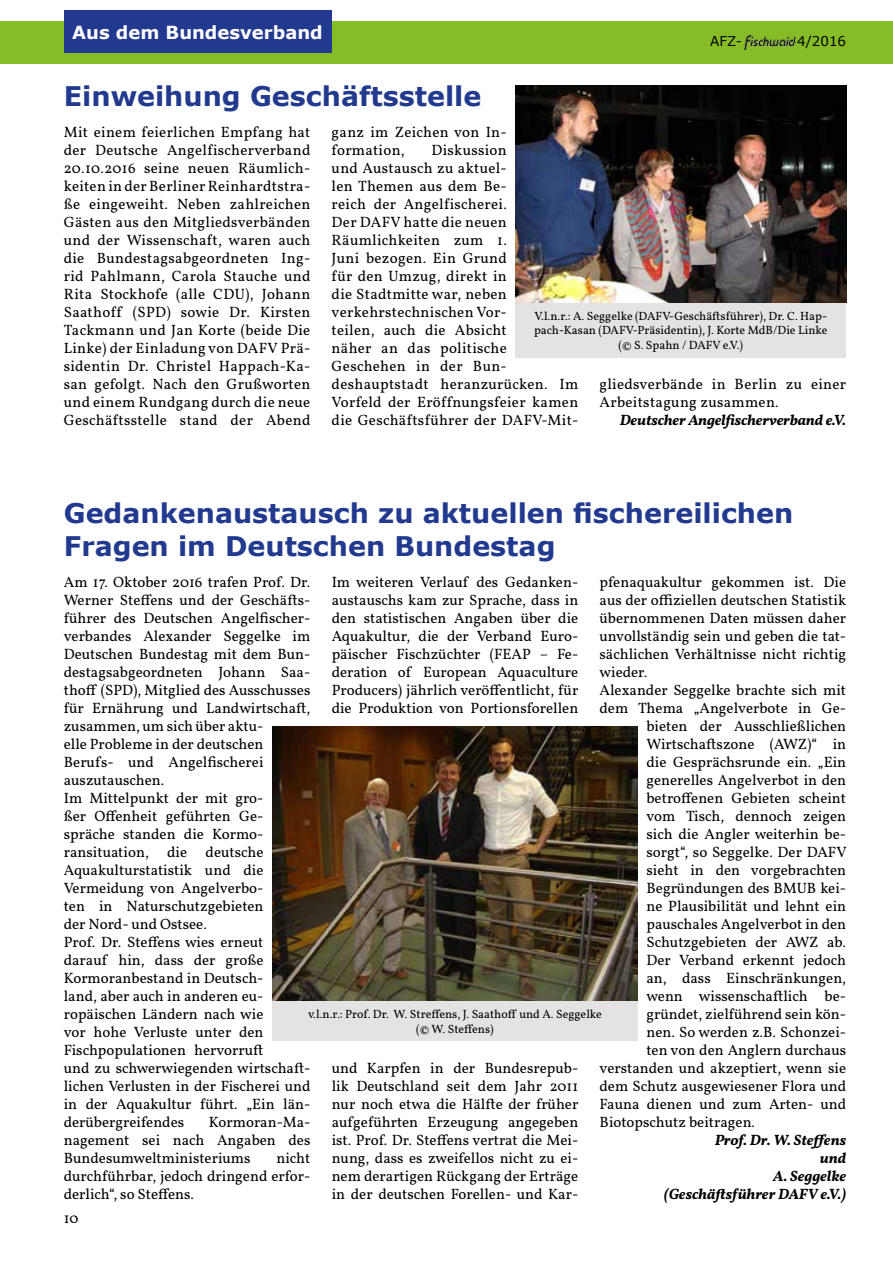
<style>
.page{position:relative;width:893px;height:1263px;background:#fff}
.page>*{position:absolute;margin:0;border:0;box-sizing:border-box;transform-origin:0 0}
.t1{font:700 27px/32.4px "Verdana";color:#213a8f}
.t2{font:700 18px "Verdana";color:#fff}
.t3{font:15px/18px "Vollkorn";color:#000;text-align:justify}
.t4{font:15px/18px "Vollkorn";letter-spacing:.02em;color:#000}
.t5{font:italic 600 15px/18px "Vollkorn";letter-spacing:-.01em;color:#000;text-align:right}
.t6{font:13.5px "Verdana";color:#000}
.t7{font:12px/14.4px "Vollkorn";color:#000;text-align:center}
</style>
<div class="page">
<div style="left:0;top:21px;width:893px;height:43px;background:#86bc25"></div>
<img style="left:744px;top:36px;width:51px;height:13px">
<img style="left:272px;top:727px;width:366px;height:274px">
<img style="left:515px;top:85px;width:331px;height:218px">
<div style="left:64px;top:11px;width:267px;height:42px;background:#213a8f"></div>
<div style="left:272px;top:1001px;width:366px;height:40px;background:#e3e3e3"></div>
<div style="left:515px;top:303px;width:331px;height:54px;background:#e3e3e3"></div>
<p class="t2" style="left:72px;top:19px;width:252px">Aus dem Bundesverband</p>
<h1 class="t1" style="left:64px;top:79px;width:419px">Einweihung Geschäftsstelle</h1>
<p class="t6" style="left:710px;top:32px;width:33px">AFZ-</p>
<p class="t6" style="left:797px;top:32px;width:51px">4/2016</p>
<p class="t3" style="left:64px;top:123px;width:248px">Mit einem feierlichen Empfang hat der Deutsche Angelfischerverband 20.10.2016 seine neuen Räumlich&shy;keiten in der Berliner Reinhardtstra&shy;ße eingeweiht. Neben zahlreichen Gästen aus den Mitgliedsverbänden und der Wissenschaft, waren auch die Bundestagsabgeordneten Ing&shy;rid Pahlmann, Carola Stauche und Rita Stockhofe (alle CDU), Johann Saathoff (SPD) sowie Dr. Kirsten Tackmann und Jan Korte (beide Die Linke) der Einladung von DAFV Prä&shy;sidentin Dr. Christel Happach-Ka&shy;san gefolgt. Nach den Grußworten und einem Rundgang durch die neue Geschäftsstelle stand der Abend</p>
<p class="t4" style="left:332px;top:123px;width:177px">ganz im Zeichen von In&shy;formation,</p>
<p class="t4" style="left:332px;top:141px;width:248px;text-indent:100px">Diskussion<br>und Austausch zu aktuel-<br>len Themen aus dem Be-<br>reich der Angelfischerei.<br>Der DAFV hatte die neuen<br>Räumlichkeiten zum 1.<br>Juni bezogen. Ein Grund<br>für den Umzug, direkt in<br>die Stadtmitte war, neben verkehrstechnischen Vor-<br>teilen, auch die Absicht<br>näher an das politische<br>Geschehen in der Bun&shy;deshauptstadt heranzurücken. Im<br>Vorfeld der Eröffnungsfeier kamen die Geschäftsführer der DAFV-Mit-</p>
<p class="t7" style="left:534px;top:309px;width:295px">V.l.n.r.: A. Seggelke (DAFV-Geschäftsführer), Dr. C. Hap&shy;pach-Kasan (DAFV-Präsidentin), J. Korte MdB/Die Linke (© S. Spahn / DAFV e.V.)</p>
<p class="t4" style="left:600px;top:375px;width:248px">gliedsverbände in Berlin zu einer<br>Arbeitstagung zusammen.</p>
<p class="t5" style="left:620px;top:412px;width:228px">Deutscher Angelfischerverband e.V.</p>
<h1 class="t1" style="left:64px;top:497px;width:731px">Gedankenaustausch zu aktuellen fischereilichen<br>Fragen im Deutschen Bundestag</h1>
<p class="t3" style="left:64px;top:573px;width:248px;text-align:left">Am 17. Oktober 2016 trafen Prof. Dr.<br>Werner Steffens und der Geschäfts&shy;führer des Deutschen Angelfischer&shy;verbandes Alexander Seggelke im<br>Deutschen Bundestag mit dem Bun&shy;destagsabgeordneten Johann Saa&shy;thoff (SPD), Mitglied des Ausschusses für Ernährung und Landwirtschaft, zusammen, um sich über aktu-<br>elle Probleme in der deutschen<br>Berufs- und Angelfischerei auszutauschen.<br>Im Mittelpunkt der mit gro-<br>ßer Offenheit geführten Ge&shy;spräche standen die Kormo&shy;ransituation, die deutsche<br>Aquakulturstatistik und die<br>Vermeidung von Angelverbo-<br>ten in Naturschutzgebieten<br>der Nord- und Ostsee.<br>Prof. Dr. Steffens wies erneut darauf hin, dass der große<br>Kormoranbestand in Deutsch-<br>land, aber auch in anderen eu&shy;ropäischen Ländern nach wie<br>vor hohe Verluste unter den<br>Fischpopulationen hervorruft<br>und zu schwerwiegenden wirtschaft&shy;lichen Verlusten in der Fischerei und in der Aquakultur führt. „Ein län&shy;derübergreifendes</p>
<p class="t3" style="left:332px;top:573px;width:248px">Im weiteren Verlauf des Gedanken&shy;austauschs kam zur Sprache, dass in den statistischen Angaben über die Aquakultur, die der Verband Euro&shy;päischer Fischzüchter (FEAP – Fe&shy;deration of European Aquaculture Producers) jährlich veröffentlicht, für die Produktion von Portionsforellen</p>
<p class="t3" style="left:600px;top:573px;width:248px">pfenaquakultur gekommen ist. Die</p>
<p class="t3" style="left:600px;top:591px;width:248px">aus der offiziellen deutschen Statistik</p>
<p class="t3" style="left:600px;top:609px;width:248px">übernommenen Daten müssen daher</p>
<p class="t3" style="left:600px;top:627px;width:248px">unvollständig sein und geben die tat-</p>
<p class="t3" style="left:600px;top:645px;width:248px">sächlichen Verhältnisse nicht richtig</p>
<p class="t3" style="left:600px;top:663px;width:49px">wieder.</p>
<p class="t3" style="left:600px;top:681px;width:248px">Alexander Seggelke brachte sich mit</p>
<p class="t3" style="left:600px;top:699px;width:248px">dem Thema „Angelverbote in Ge-</p>
<p class="t3" style="left:646px;top:717px;width:201px">bieten der Ausschließlichen</p>
<p class="t3" style="left:646px;top:735px;width:201px">Wirtschaftszone (AWZ)“ in</p>
<p class="t3" style="left:646px;top:753px;width:201px">die Gesprächsrunde ein. „Ein</p>
<p class="t3" style="left:646px;top:771px;width:201px">generelles Angelverbot in den</p>
<p class="t3" style="left:646px;top:789px;width:201px">betroffenen Gebieten scheint</p>
<p class="t3" style="left:646px;top:807px;width:201px">vom Tisch, dennoch zeigen</p>
<p class="t3" style="left:646px;top:825px;width:201px">sich die Angler weiterhin be-</p>
<p class="t3" style="left:646px;top:843px;width:202px">sorgt“, so Seggelke. Der DAFV</p>
<p class="t3" style="left:646px;top:861px;width:201px">sieht in den vorgebrachten</p>
<p class="t3" style="left:646px;top:879px;width:201px">Begründungen des BMUB kei-</p>
<p class="t3" style="left:646px;top:897px;width:201px">ne Plausibilität und lehnt ein</p>
<p class="t3" style="left:646px;top:915px;width:201px">pauschales Angelverbot in den</p>
<p class="t3" style="left:646px;top:933px;width:201px">Schutzgebieten der AWZ ab.</p>
<p class="t3" style="left:646px;top:951px;width:201px">Der Verband erkennt jedoch</p>
<p class="t3" style="left:646px;top:969px;width:201px">an, dass Einschränkungen,</p>
<p class="t3" style="left:646px;top:987px;width:201px">wenn wissenschaftlich be-</p>
<p class="t3" style="left:646px;top:1005px;width:201px">gründet, zielführend sein kön-</p>
<p class="t3" style="left:646px;top:1023px;width:201px">nen. So werden z.B. Schonzei-</p>
<p class="t3" style="left:646px;top:1041px;width:201px">ten von den Anglern durchaus</p>
<p class="t3" style="left:600px;top:1059px;width:248px">verstanden und akzeptiert, wenn sie</p>
<p class="t3" style="left:600px;top:1077px;width:248px">dem Schutz ausgewiesener Flora und</p>
<p class="t3" style="left:600px;top:1095px;width:248px">Fauna dienen und zum Arten- und</p>
<p class="t3" style="left:600px;top:1113px;width:157px">Biotopschutz beitragen.</p>
<p class="t5" style="left:664px;top:1132px;width:184px">Prof. Dr. W. Steffens<br>und<br>A. Seggelke (Geschäftsführer DAFV e.V.)</p>
<p class="t7" style="left:308px;top:1007px;width:295px">v.l.n.r.: Prof. Dr. W. Streffens, J. Saathoff und A. Seggelke (© W. Steffens)</p>
<p class="t3" style="left:332px;top:1059px;width:248px">und Karpfen in der Bundesrepub&shy;lik Deutschland seit dem Jahr 2011 nur noch etwa die Hälfte der früher aufgeführten Erzeugung angegeben ist. Prof. Dr. Steffens vertrat die Mei&shy;nung, dass es zweifellos nicht zu ei&shy;nem derartigen Rückgang der Erträge in der deutschen Forellen- und Kar-</p>
<p class="t3" style="left:64px;top:1113px;width:248px;text-indent:145px">Kormoran-Ma&shy;nagement sei nach Angaben des Bundesumweltministeriums</p>
<p class="t3" style="left:64px;top:1149px;width:248px;text-indent:213px">nicht durchführbar, jedoch dringend erfor&shy;derlich“, so Steffens.</p>
<p class="t3" style="left:64px;top:1209px;width:16px">10</p>
</div>
